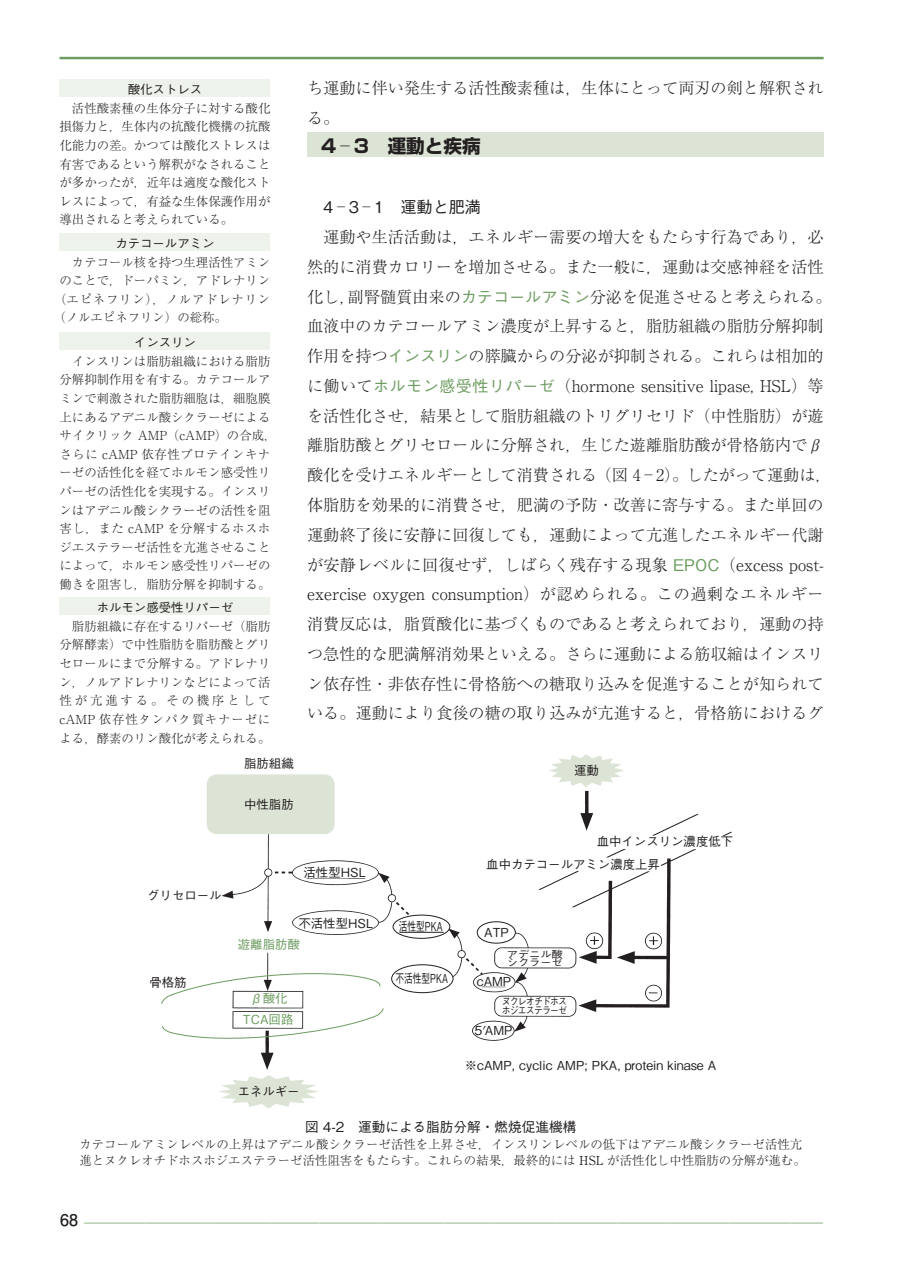
<style>
.page{position:relative;width:903px;height:1275px;background:#fff}
.page>*{position:absolute;margin:0;border:0;box-sizing:border-box;transform-origin:0 0}
.t1{font:700 18.55px "Shin Go Pr 6 N";color:#231f20}
.t2{font:300 16.1px/29.8px "Ryumin Pr 6 N";color:#231f20}
.t3{font:500 16.1px "Gothic BBB Pr 6 N";color:#231f20}
.t4{font:500 13.65px "Gothic BBB Pr 6 N";color:#231f20}
.t5{font:300 12.42px/18.6px "Ryumin Pr 6 N";color:#231f20;text-align:justify}
.t6{font:12.42px/23.3px "Gothic BBB Pr 6 N Medium 90 pv RKSJ H";color:#231f20}
.t7{font:300 12.42px "Ryumin Pr 6 N";color:#6c9c5f}
.t8{font:500 12.42px "Gothic BBB Pr 6 N";color:#231f20}
.t9{font:300 12.42px "Ryumin Pr 6 N";letter-spacing:.06em;color:#231f20}
.t10{font:12.42px/20.7px "Gothic BBB Pr 6 N Medium 90 pv RKSJ H";color:#6c9c5f;text-align:center}
.t11{font:12.42px "Gothic BBB Pr 6 N Medium 90 pv RKSJ H";color:#231f20;scale:.7 1}
.t12{font:9.97px/8.8px "Gothic BBB Pr 6 N Medium 90 pv RKSJ H";letter-spacing:-.1em;color:#231f20;scale:.89 1}
.t13{font:9.97px/8.8px "Gothic BBB Pr 6 N Medium 90 pv RKSJ H";color:#231f20;scale:1.11 1}
.s1{font-family:"Gothic BBB Pr 6 N";font-weight:500;color:#6c9c5f}
.s2{font-weight:400}
.s3{font-family:"Futo Go B101 Pr 6 N";font-weight:700;font-size:16.1px;color:#231f20}
</style>
<div class="page">
<hr style="left:60px;top:57px;width:763px;height:2px;background:#6c9c5f">
<div style="left:60px;top:79px;width:210px;height:18px;background:#edf2ea"></div>
<div style="left:307px;top:132px;width:516px;height:25px;background:#dce4d5"></div>
<div style="left:60px;top:233px;width:210px;height:18px;background:#edf2ea"></div>
<div style="left:60px;top:332px;width:210px;height:18px;background:#edf2ea"></div>
<div style="left:60px;top:597px;width:210px;height:18px;background:#edf2ea"></div>
<img style="left:206px;top:778px;width:526px;height:331px">
<div style="left:207px;top:774px;width:128px;height:60px;background:#dce4d5;border-radius:10px"></div>
<svg style="left:161px;top:967px;width:223px;height:80px"></svg>
<svg style="left:549px;top:754px;width:75px;height:33px"></svg>
<svg style="left:218px;top:1075px;width:101px;height:33px"></svg>
<div style="left:393px;top:915px;width:57px;height:23px;background:#fff;border-radius:50%"></div>
<div style="left:393px;top:915px;width:57px;height:24px;border:1px solid #231f20;border-radius:50%"></div>
<div style="left:392px;top:965px;width:61px;height:28px;background:#fff;border-radius:50%"></div>
<div style="left:391px;top:964px;width:62px;height:29px;border:1px solid #231f20;border-radius:50%"></div>
<div style="left:477px;top:921px;width:39px;height:23px;border:1px solid #231f20;border-radius:50%"></div>
<hr style="left:399px;top:932px;width:45px;height:1px;background:#231f20">
<p class="t8" style="left:128px;top:79px;width:76px">酸化ストレス</p>
<p class="t5" style="left:60px;top:98px;width:212px;text-indent:12px">活性酸素種の生体分子に対する酸化損傷力と，生体内の抗酸化機構の抗酸化能力の差。かつては酸化ストレスは有害であるという解釈がなされることが多かったが，近年は適度な酸化ストレスによって，有益な生体保護作用が導出されると考えられている。</p>
<p class="t8" style="left:115px;top:233px;width:101px">カテコールアミン</p>
<p class="t5" style="left:72px;top:252px;width:200px">カテコール核を持つ生理活性アミン</p>
<p class="t5" style="left:60px;top:271px;width:212px">のことで，ドーパミン，アドレナリン</p>
<p class="t9" style="left:54px;top:289px;width:218px">（エピネフリン），ノルアドレナリン</p>
<p class="t5" style="left:53px;top:308px;width:175px">（ノルエピネフリン）の総称。</p>
<p class="t8" style="left:134px;top:332px;width:64px">インスリン</p>
<p class="t5" style="left:60px;top:351px;width:219px;text-align:center">インスリンは脂肪組織における脂肪<br>分解抑制作用を有する。カテコールアミンで刺激された脂肪細胞は，細胞膜上にあるアデニル酸シクラーゼによるサイクリック AMP（cAMP）の合成，さらに cAMP 依存性プロテインキナーゼの活性化を経てホルモン感受性リパーゼの活性化を実現する。インスリンはアデニル酸シクラーゼの活性を阻害し，また cAMP を分解するホスホジエステラーゼ活性を亢進させることによって，ホルモン感受性リパーゼの働きを阻害し，脂肪分解を抑制する。</p>
<p class="t8" style="left:97px;top:597px;width:138px">ホルモン感受性リパーゼ</p>
<p class="t5" style="left:60px;top:616px;width:212px;text-indent:12px">脂肪組織に存在するリパーゼ（脂肪分解酵素）で中性脂肪を脂肪酸とグリセロールにまで分解する。アドレナリン，ノルアドレナリンなどによって活性が亢進する。その機序としてcAMP 依存性タンパク質キナーゼによる，酵素のリン酸化が考えられる。</p>
<p class="t6" style="left:244px;top:751px;width:51px">脂肪組織</p>
<p class="t6" style="left:244px;top:791px;width:51px">中性脂肪</p>
<p class="t6" style="left:147px;top:883px;width:76px">グリセロール</p>
<p class="t2" style="left:307px;top:72px;width:518px">ち運動に伴い発生する活性酸素種は，生体にとって両刃の剣と解釈される。</p>
<h1 class="t1" style="left:321px;top:131px;width:161px">4 ─ 3　運動と疾病</h1>
<p class="t3" style="left:323px;top:194px;width:159px">4 ─ 3 ─ 1　運動と肥満</p>
<p class="t2" style="left:307px;top:221px;width:526px;text-align:center">運動や生活活動は，エネルギー需要の増大をもたらす行為であり，必<br>然的に消費カロリーを増加させる。また一般に，運動は交感神経を活性化し，副腎髄質由来の<span class="s1">カテコールアミン</span>分泌を促進させると考えられる。血液中のカテコールアミン濃度が上昇すると，脂肪組織の脂肪分解抑制作用を持つ<span class="s1">インスリン</span>の膵臓からの分泌が抑制される。これらは相加的に働いて<span class="s1">ホルモン感受性リパーゼ</span>（hormone sensitive lipase, HSL）等を活性化させ，結果として脂肪組織のトリグリセリド（中性脂肪）が遊離脂肪酸とグリセロールに分解され，生じた遊離脂肪酸が骨格筋内でβ酸化を受けエネルギーとして消費される（図 4 ─ 2）。したがって運動は，体脂肪を効果的に消費させ，肥満の予防・改善に寄与する。また単回の運動終了後に安静に回復しても，運動によって亢進したエネルギー代謝が安静レベルに回復せず，しばらく残存する現象 <span class="s1">EPOC</span>（excess post&shy;exercise oxygen consumption）が認められる。この過剰なエネルギー消費反応は，脂質酸化に基づくものであると考えられており，運動の持つ急性的な肥満解消効果といえる。さらに運動による筋収縮はインスリン依存性・非依存性に骨格筋への糖取り込みを促進することが知られている。運動により食後の糖の取り込みが亢進すると，骨格筋におけるグ</p>
<p class="t6" style="left:304px;top:860px;width:64px">活性型HSL</p>
<p class="t6" style="left:574px;top:758px;width:26px">運動</p>
<p class="t6" style="left:486px;top:829px;width:248px;text-indent:110px">血中インスリン濃度低下血中カテコールアミン濃度上昇</p>
<p class="t6" style="left:149px;top:970px;width:39px">骨格筋</p>
<p class="t6" style="left:298px;top:911px;width:76px">不活性型HSL</p>
<p class="t10" style="left:238px;top:933px;width:64px">遊離脂肪酸</p>
<p class="t10" style="left:243px;top:987px;width:52px">β酸化<br>TCA回路</p>
<p class="t6" style="left:238px;top:1079px;width:64px">エネルギー</p>
<p class="t11" style="left:399px;top:916px;width:64px">活性型PKA</p>
<p class="t11" style="left:395px;top:968px;width:77px">不活性型PKA</p>
<p class="t6" style="left:484px;top:919px;width:26px">ATP</p>
<p class="t13" style="left:507px;top:949px;width:52px">アデニル酸シクラーゼ</p>
<p class="t6" style="left:477px;top:969px;width:36px">cAMP</p>
<p class="t12" style="left:502px;top:997px;width:75px">ヌクレオチドホスホジエステラーゼ</p>
<p class="t6" style="left:475px;top:1018px;width:40px">5′AMP</p>
<p class="t6" style="left:465px;top:1053px;width:253px">※cAMP, cyclic AMP; PKA, protein kinase A</p>
<p class="t4" style="left:305px;top:1116px;width:273px">図 4-2　運動による脂肪分解・燃焼促進機構</p>
<p class="t5" style="left:79px;top:1135px;width:728px;line-height:16.1px">カテコールアミンレベルの上昇はアデニル酸シクラーゼ活性を上昇させ，インスリンレベルの低下はアデニル酸シクラーゼ活性亢進とヌクレオチドホスホジエステラーゼ活性阻害をもたらす。これらの結果，最終的には <span class="s2">HSL</span> が活性化し中性脂肪の分解が進む。</p>
<p class="t7" style="left:60px;top:1211px;width:782px"><span class="s3">68</span> —————————————————————————————————————————————————————————————</p>
</div>
